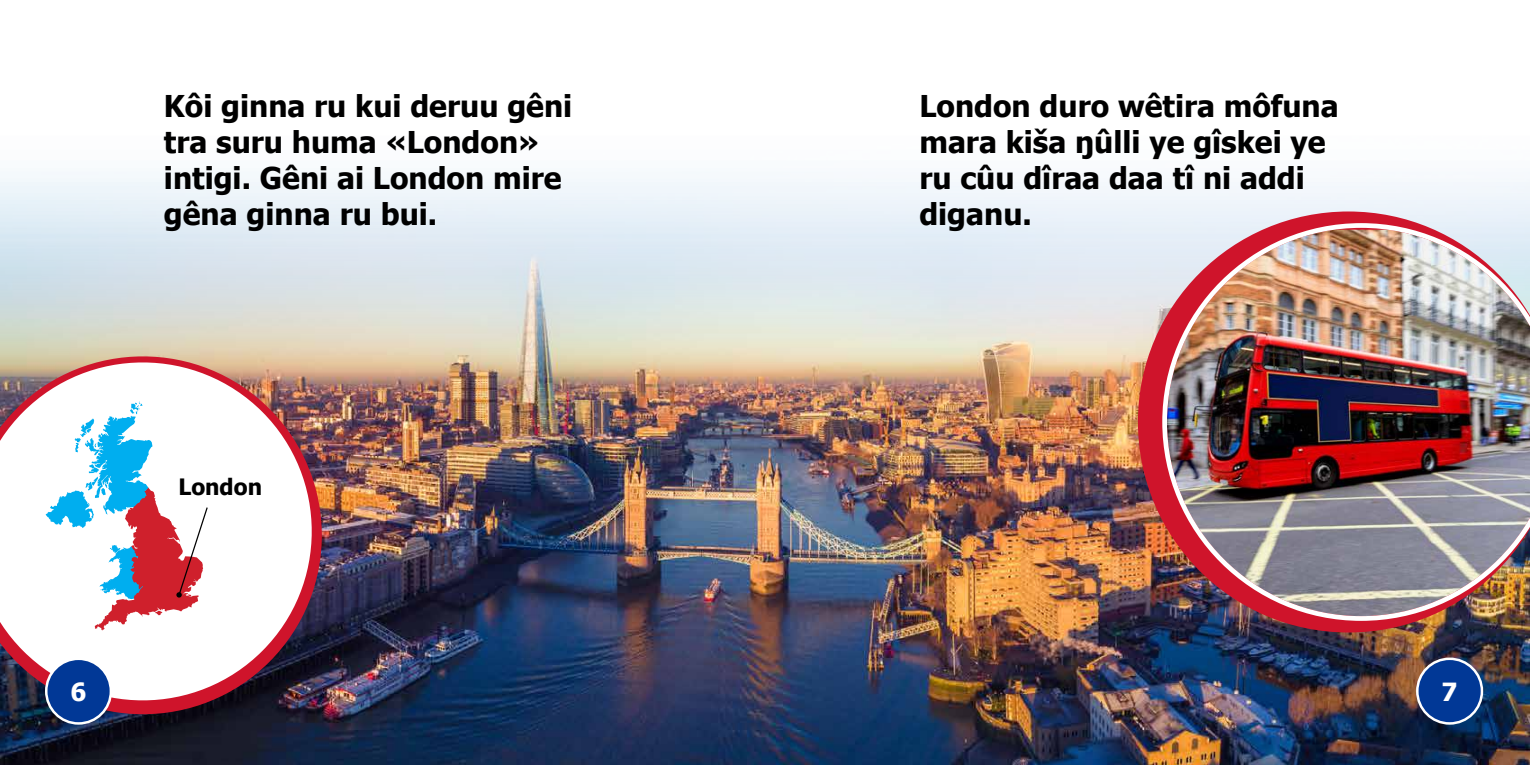
<style>
.page{position:relative;width:1530px;height:765px;background:#fff}
.page>*{position:absolute;margin:0;border:0;box-sizing:border-box;transform-origin:0 0}
.t1{font:700 30px/36px "Tahoma";color:#000}
.t2{font:700 25px "Tahoma";color:#fff}
.t3{font:700 22.5px "Tahoma";color:#000}
</style>
<div class="page">
<img style="left:0;top:172px;width:1530px;height:593px">
<img style="left:1138px;top:212px;width:392px;height:420px">
<img style="left:1162px;top:223px;width:368px;height:398px">
<img style="left:0;top:339px;width:339px;height:393px">
<img style="left:0;top:348px;width:332px;height:372px">
<svg style="left:46px;top:401px;width:163px;height:230px"></svg>
<div style="left:1417px;top:659px;width:65px;height:64px;background:#013896;border-radius:50%"></div>
<div style="left:1416px;top:658px;width:67px;height:67px;border:2px solid #fff;border-radius:50%"></div>
<div style="left:46px;top:659px;width:65px;height:64px;background:#013896;border-radius:50%"></div>
<div style="left:45px;top:658px;width:67px;height:67px;border:2px solid #fff;border-radius:50%"></div>
<p class="t1" style="left:164px;top:86px;width:410px">Kôi ginna ru kui deruu gêni tra suru huma «London» intigi. Gêni ai London mire gêna ginna ru bui.</p>
<p class="t1" style="left:919px;top:86px;width:421px">London duro wêtira môfuna mara kiša ŋûlli ye gîskei ye ru cûu dîraa daa tî ni addi diganu.</p>
<p class="t3" style="left:179px;top:471px;width:85px">London</p>
<p class="t2" style="left:71px;top:674px;width:17px">6</p>
<p class="t2" style="left:1442px;top:674px;width:17px">7</p>
</div>
